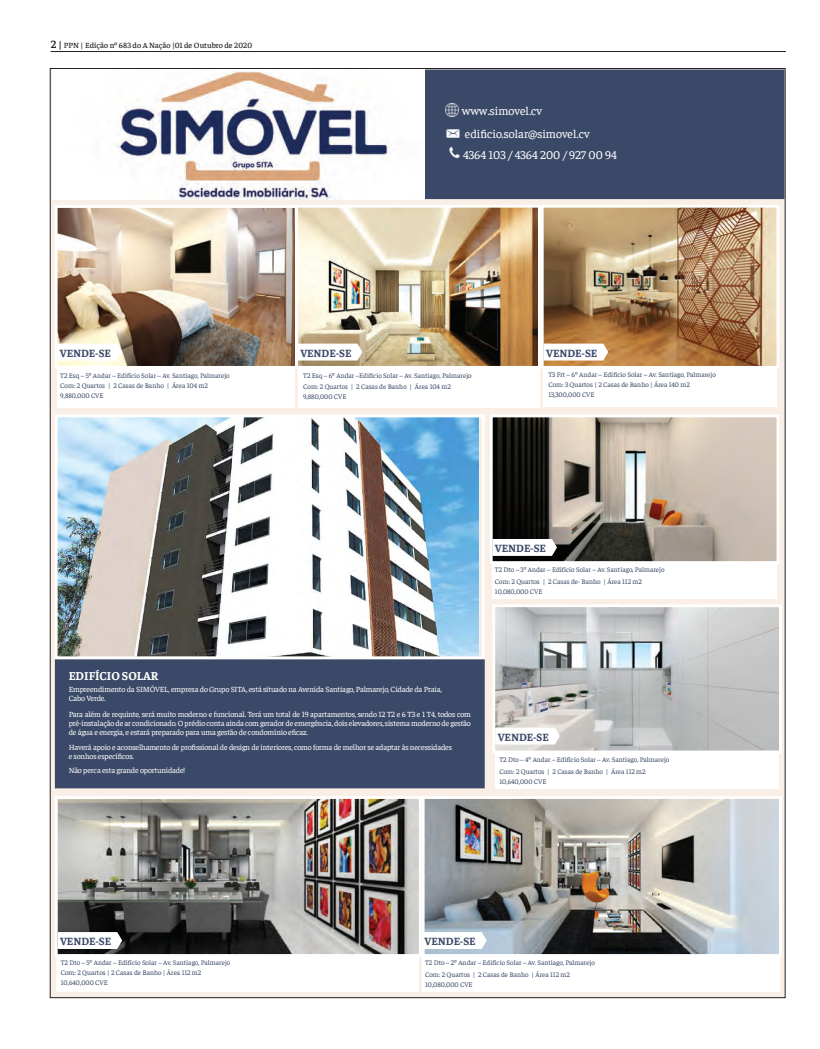
<style>
.page{position:relative;width:820px;height:1049px;background:#fff}
.page>*{position:absolute;margin:0;border:0;box-sizing:border-box;transform-origin:0 0}
.t1{font:12px "Faustina";color:#fff}
.t2{font:700 12px "Faustina";color:#fff}
.t3{font:700 11px "Faustina";color:#3a4967}
.t4{font:8px/9px "Faustina";letter-spacing:-.02em;color:#fff;text-align:justify}
.Antetitulo{font:500 8px "Faustina";color:#231f20}
.t5{font:7px "Faustina";color:#3a4967}
.s1{font-weight:600;font-size:11px}
.s2{font-weight:700;font-size:9.8px}
</style>
<div class="page">
<hr style="left:51px;top:51px;width:734px;height:1px;background:#231f20">
<div style="left:50px;top:69px;width:734px;height:929px;background:#f9efe6"></div>
<div style="left:424px;top:70px;width:360px;height:129px;background:#3a4967"></div>
<img style="left:52px;top:70px;width:372px;height:129px">
<svg style="left:448px;top:147px;width:13px;height:12px"></svg>
<svg style="left:446px;top:104px;width:13px;height:13px"></svg>
<img style="left:446px;top:128px;width:14px;height:10px">
<div style="left:57px;top:368px;width:238px;height:39px;background:#fff"></div>
<img style="left:59px;top:209px;width:477px;height:156px">
<div style="left:295px;top:205px;width:245px;height:164px;border:3px solid #fff"></div>
<div style="left:298px;top:368px;width:241px;height:39px;background:#fff"></div>
<img style="left:425px;top:800px;width:352px;height:153px">
<div style="left:421px;top:796px;width:360px;height:161px;border:3px solid #fff"></div>
<svg style="left:422px;top:932px;width:64px;height:17px"></svg>
<div style="left:422px;top:955px;width:357px;height:37px;background:#fff"></div>
<img style="left:493px;top:418px;width:282px;height:142px">
<div style="left:489px;top:414px;width:290px;height:150px;border:3px solid #fff"></div>
<div style="left:492px;top:563px;width:284px;height:36px;background:#fff"></div>
<img style="left:544px;top:209px;width:231px;height:156px">
<div style="left:540px;top:205px;width:239px;height:164px;border:3px solid #fff"></div>
<div style="left:543px;top:367px;width:233px;height:40px;background:#fff"></div>
<svg style="left:492px;top:539px;width:64px;height:17px"></svg>
<img style="left:496px;top:608px;width:281px;height:141px">
<div style="left:492px;top:604px;width:289px;height:149px;border:3px solid #fff"></div>
<div style="left:495px;top:752px;width:283px;height:36px;background:#fff"></div>
<svg style="left:495px;top:727px;width:64px;height:17px"></svg>
<svg style="left:543px;top:344px;width:65px;height:16px"></svg>
<div style="left:57px;top:955px;width:362px;height:37px;background:#fff"></div>
<img style="left:59px;top:800px;width:358px;height:153px">
<div style="left:55px;top:796px;width:366px;height:161px;border:3px solid #fff"></div>
<svg style="left:58px;top:932px;width:64px;height:17px"></svg>
<div style="left:55px;top:205px;width:243px;height:164px;border:3px solid #fff"></div>
<svg style="left:57px;top:344px;width:65px;height:16px"></svg>
<div style="left:55px;top:659px;width:429px;height:129px;background:#3a4967"></div>
<img style="left:59px;top:418px;width:419px;height:237px">
<div style="left:55px;top:414px;width:429px;height:245px;border:3px solid #fff"></div>
<svg style="left:298px;top:344px;width:64px;height:16px"></svg>
<p class="Antetitulo" style="left:51px;top:40px;width:203px"><span class="s1">2</span> <span class="s2">|</span> PPN | Edição nº 683 do A Nação |01 de Outubro de 2020</p>
<p class="t1" style="left:461px;top:103px;width:82px">www.simovel.cv</p>
<p class="t1" style="left:464px;top:126px;width:126px">edificio.solar@simovel.cv</p>
<p class="t1" style="left:463px;top:147px;width:155px">4364 103 / 4364 200 / 927 00 94</p>
<p class="t3" style="left:60px;top:345px;width:53px">VENDE-SE</p>
<p class="t5" style="left:60px;top:371px;width:171px">T2 Esq – 5º Andar – Edifício Solar – Av. Santiago, Palmarejo</p>
<p class="t5" style="left:60px;top:381px;width:149px">Com: 2 Quartos | 2 Casas de Banho | Área 104 m2</p>
<p class="t5" style="left:60px;top:391px;width:45px">9,880,000 CVE</p>
<p class="t3" style="left:300px;top:345px;width:53px">VENDE-SE</p>
<p class="t5" style="left:303px;top:371px;width:170px">T2 Esq – 6º Andar –Edifício Solar – Av. Santiago, Palmarejo</p>
<p class="t5" style="left:303px;top:381px;width:149px">Com: 2 Quartos | 2 Casas de Banho | Área 104 m2</p>
<p class="t5" style="left:303px;top:391px;width:45px">9,880,000 CVE</p>
<p class="t3" style="left:546px;top:345px;width:53px">VENDE-SE</p>
<p class="t5" style="left:548px;top:370px;width:169px">T3 Frt – 6º Andar – Edifício Solar – Av. Santiago, Palmarejo</p>
<p class="t5" style="left:548px;top:380px;width:143px">Com: 3 Quartos | 2 Casas de Banho | Área 140 m2</p>
<p class="t5" style="left:548px;top:390px;width:48px">13,300,000 CVE</p>
<p class="t3" style="left:494px;top:541px;width:53px">VENDE-SE</p>
<p class="t5" style="left:494px;top:565px;width:171px">T2 Dto – 3º Andar – Edifício Solar – Av. Santiago, Palmarejo</p>
<p class="t5" style="left:494px;top:577px;width:148px">Com: 2 Quartos | 2 Casas de- Banho | Área 112 m2</p>
<p class="t5" style="left:494px;top:587px;width:49px">10,080,000 CVE</p>
<p class="t2" style="left:69px;top:667px;width:91px">EDIFÍCIO SOLAR</p>
<p class="t4" style="left:69px;top:684px;width:374px">Empreendimento da SIMÓVEL, empresa do Grupo SITA, está situado na Avenida Santiago, Palmarejo, Cidade da Praia,</p>
<p class="t4" style="left:69px;top:693px;width:38px">Cabo Verde.</p>
<p class="t4" style="left:69px;top:709px;width:403px">Para além de requinte, será muito moderno e funcional. Terá um total de 19 apartamentos, sendo 12 T2 e 6 T3 e 1 T4, todos com pré-instalação de ar condicionado. O prédio conta ainda com gerador de emergência, dois elevadores, sistema moderno de gestão de água e energia, e estará preparado para uma gestão de condomínio eficaz.</p>
<p class="t4" style="left:69px;top:742px;width:385px">Haverá apoio e aconselhamento de profissional de design de interiores, como forma de melhor se adaptar às necessidades</p>
<p class="t4" style="left:69px;top:751px;width:67px">e sonhos específicos.</p>
<p class="t4" style="left:69px;top:765px;width:118px">Não perca esta grande oportunidade!</p>
<p class="t3" style="left:497px;top:729px;width:53px">VENDE-SE</p>
<p class="t5" style="left:499px;top:754px;width:171px">T2 Dto – 4º Andar – Edifício Solar – Av. Santiago, Palmarejo</p>
<p class="t5" style="left:499px;top:767px;width:147px">Com: 2 Quartos | 2 Casas de Banho | Área 112 m2</p>
<p class="t5" style="left:499px;top:777px;width:48px">10,640,000 CVE</p>
<p class="t3" style="left:60px;top:934px;width:53px">VENDE-SE</p>
<p class="t5" style="left:61px;top:958px;width:171px">T2 Dto – 5º Andar – Edifício Solar – Av. Santiago, Palmarejo</p>
<p class="t5" style="left:61px;top:968px;width:142px">Com: 2 Quartos | 2 Casas de Banho | Área 112 m2</p>
<p class="t5" style="left:61px;top:978px;width:48px">10,640,000 CVE</p>
<p class="t3" style="left:424px;top:934px;width:53px">VENDE-SE</p>
<p class="t5" style="left:425px;top:958px;width:171px">T2 Dto – 2º Andar – Edifício Solar – Av. Santiago, Palmarejo</p>
<p class="t5" style="left:425px;top:970px;width:146px">Com: 2 Quartos | 2 Casas de Banho | Área 112 m2</p>
<p class="t5" style="left:425px;top:980px;width:49px">10,080,000 CVE</p>
</div>
